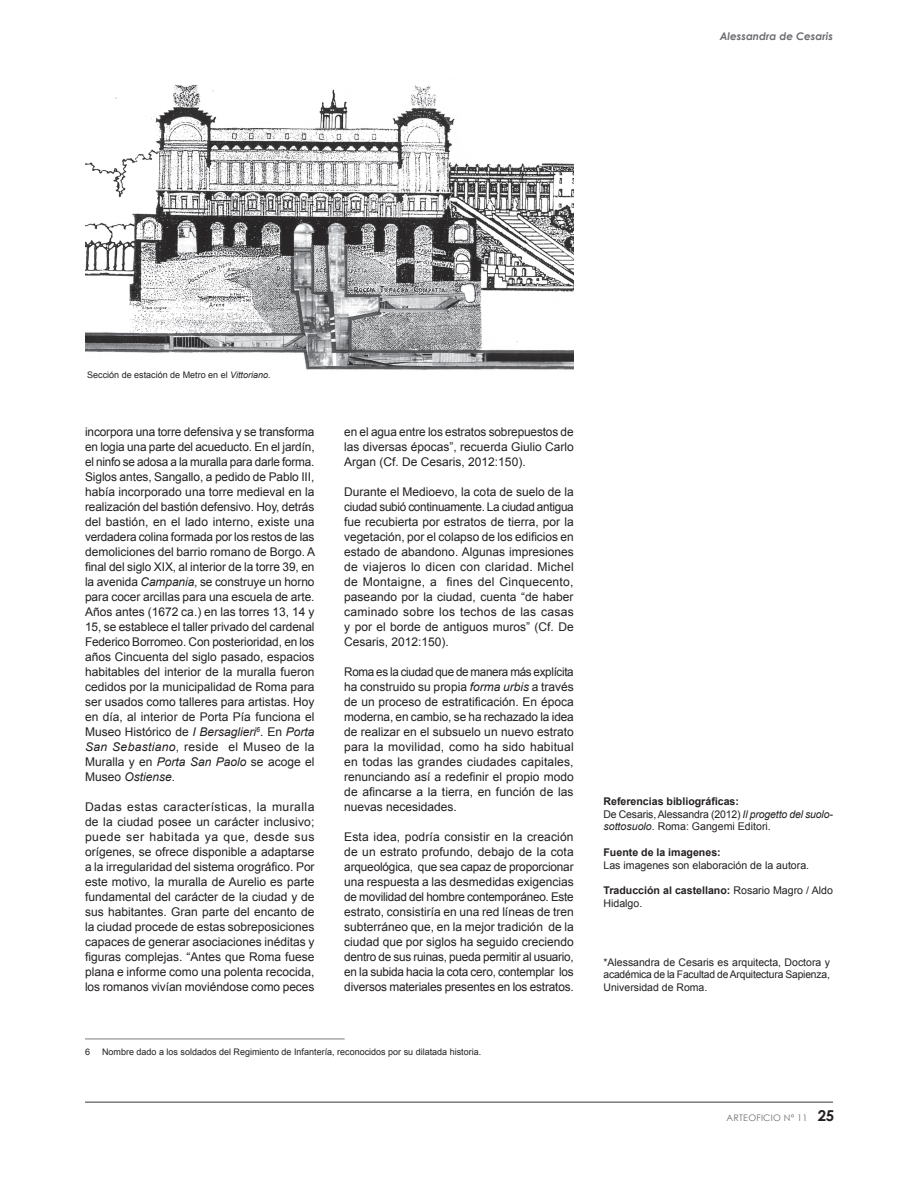
<style>
.page{position:relative;width:918px;height:1188px;background:#fff}
.page>*{position:absolute;margin:0;border:0;box-sizing:border-box;transform-origin:0 0}
.contenidos{font:12px/15px "Arial";color:#231f20;text-align:justify}
.contenidos-2{font:10.65px/12.8px "Arial";color:#231f20}
.contenidos-3{font:700 10.65px "Arial";color:#231f20}
.contenidos-4{font:10.5px/12.6px "Arial";letter-spacing:-.015em;color:#231f20;text-align:justify}
.autor{font:italic 700 10.5px "Century Gothic";color:#6c6d70}
.nota_pie_de_pagina{font:9px "Arial";color:#231f20}
.contenidos-5{font:9px "Arial";color:#231f20}
.t1{font:9px "Century Gothic";letter-spacing:.025em;color:#6c6d70}
.s1{font-style:italic}
.s2{font-weight:700}
.s3{font-weight:700;font-size:15px;color:#231f20}
</style>
<div class="page">
<hr style="left:85px;top:1101px;width:748px;height:2px;background:#231f20">
<img style="left:85px;top:84px;width:489px;height:286px">
<hr style="left:85px;top:1039px;width:260px;height:1px;background:#231f20">
<p class="autor" style="left:720px;top:30px;width:115px">Alessandra de Cesaris</p>
<p class="contenidos-5" style="left:87px;top:369px;width:185px">Sección de estación de Metro en el <span class="s1">Vittoriano</span>.</p>
<p class="contenidos" style="left:85px;top:424px;width:232px">incorpora una torre defensiva y se transforma en logia una parte del acueducto. En el jardín, el ninfo se adosa a la muralla para darle forma.<br>Siglos antes, Sangallo, a pedido de Pablo III, había incorporado una torre medieval en la realización del bastión defensivo. Hoy, detrás del bastión, en el lado interno, existe una verdadera colina formada por los restos de las demoliciones del barrio romano de Borgo. A final del siglo XIX, al interior de la torre 39, en la avenida <span class="s1">Campania</span>, se construye un horno para cocer arcillas para una escuela de arte.<br>Años antes (1672 ca.) en las torres 13, 14 y 15, se establece el taller privado del cardenal Federico Borromeo. Con posterioridad, en los años Cincuenta del siglo pasado, espacios habitables del interior de la muralla fueron cedidos por la municipalidad de Roma para ser usados como talleres para artistas. Hoy en día, al interior de Porta Pía funciona el Museo Histórico de <span class="s1">I Bersaglieri</span><sup>6</sup>. En <span class="s1">Porta San Sebastiano</span>, reside el Museo de la Muralla y en <span class="s1">Porta San Paolo</span> se acoge el Museo <span class="s1">Ostiense</span>.</p>
<p class="contenidos" style="left:85px;top:799px;width:231px">Dadas estas características, la muralla de la ciudad posee un carácter inclusivo; puede ser habitada ya que, desde sus orígenes, se ofrece disponible a adaptarse a la irregularidad del sistema orográfico. Por este motivo, la muralla de Aurelio es parte fundamental del carácter de la ciudad y de sus habitantes. Gran parte del encanto de la ciudad procede de estas sobreposiciones capaces de generar asociaciones inéditas y figuras complejas. “Antes que Roma fuese plana e informe como una polenta recocida, los romanos vivían moviéndose como peces</p>
<p class="contenidos" style="left:344px;top:424px;width:231px">en el agua entre los estratos sobrepuestos de las diversas épocas”, recuerda Giulio Carlo Argan (Cf. De Cesaris, 2012:150).</p>
<p class="contenidos" style="left:344px;top:484px;width:231px">Durante el Medioevo, la cota de suelo de la ciudad subió continuamente. La ciudad antigua fue recubierta por estratos de tierra, por la vegetación, por el colapso de los edificios en estado de abandono. Algunas impresiones de viajeros lo dicen con claridad. Michel de Montaigne, a fines del Cinquecento, paseando por la ciudad, cuenta “de haber caminado sobre los techos de las casas y por el borde de antiguos muros” (Cf. De Cesaris, 2012:150).</p>
<p class="contenidos" style="left:344px;top:664px;width:231px">Roma es la ciudad que de manera más explícita ha construido su propia <span class="s1">forma urbis</span> a través de un proceso de estratificación. En época moderna, en cambio, se ha rechazado la idea de realizar en el subsuelo un nuevo estrato para la movilidad, como ha sido habitual en todas las grandes ciudades capitales, renunciando así a redefinir el propio modo de afincarse a la tierra, en función de las nuevas necesidades.</p>
<p class="contenidos" style="left:344px;top:829px;width:231px">Esta idea, podría consistir en la creación de un estrato profundo, debajo de la cota arqueológica, que sea capaz de proporcionar una respuesta a las desmedidas exigencias de movilidad del hombre contemporáneo. Este estrato, consistiría en una red líneas de tren subterráneo que, en la mejor tradición de la ciudad que por siglos ha seguido creciendo dentro de sus ruinas, pueda permitir al usuario, en la subida hacia la cota cero, contemplar los diversos materiales presentes en los estratos.</p>
<p class="nota_pie_de_pagina" style="left:85px;top:1046px;width:7px">6</p>
<p class="nota_pie_de_pagina" style="left:102px;top:1046px;width:381px">Nombre dado a los soldados del Regimiento de Infantería, reconocidos por su dilatada historia.</p>
<p class="contenidos-3" style="left:603px;top:794px;width:137px">Referencias bibliográficas:</p>
<p class="contenidos-2" style="left:603px;top:808px;width:231px">De Cesaris, Alessandra (2012) <span class="s1">Il progetto del suolo&shy;sottosuolo</span>. Roma: Gangemi Editori.</p>
<p class="contenidos-3" style="left:603px;top:845px;width:119px">Fuente de la imagenes:</p>
<p class="contenidos-2" style="left:603px;top:859px;width:207px">Las imagenes son elaboración de la autora.</p>
<p class="contenidos-2" style="left:603px;top:884px;width:231px"><span class="s2">Traducción al castellano:</span> Rosario Magro / Aldo<br>Hidalgo.</p>
<p class="contenidos-4" style="left:603px;top:956px;width:228px">*Alessandra de Cesaris es arquitecta, Doctora y académica de la Facultad de Arquitectura Sapienza, Universidad de Roma.</p>
<p class="t1" style="left:727px;top:1113px;width:109px">ARTEOFICIO N° 11 <span class="s3">25</span></p>
</div>
